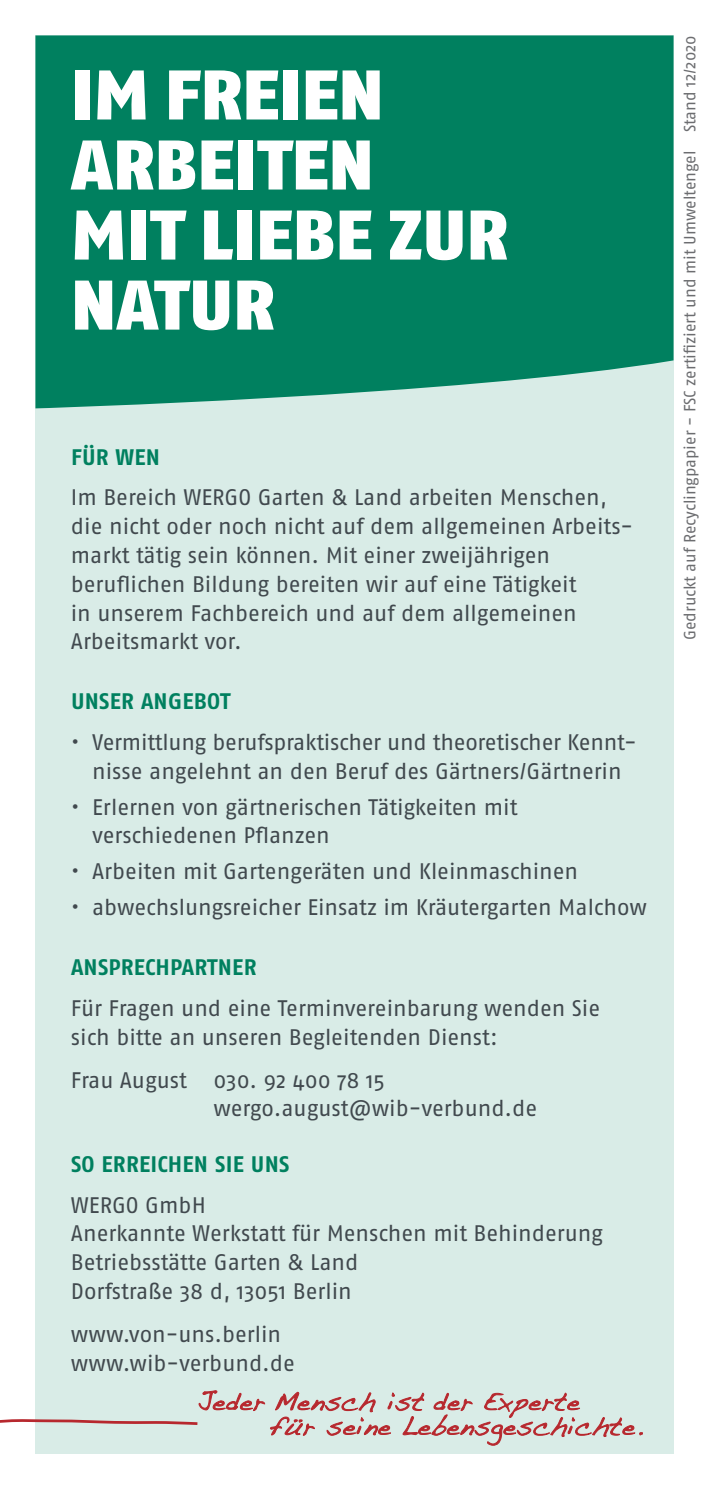
<style>
.page{position:relative;width:709px;height:1489px;background:#fff}
.page>*{position:absolute;margin:0;border:0;box-sizing:border-box;transform-origin:0 0}
.t1{font:900 70px/70px "Fago OT";color:#fff}
.t2{font:22.5px/28.8px "Fago OT";letter-spacing:-.005em;color:#41494e}
.t3{font:700 22.5px "Fago OT";letter-spacing:.01em;color:#00805f}
.t4{font:16.25px "Fago OT";color:#6c6d70}
</style>
<div class="page">
<div style="left:35px;top:35px;width:638px;height:1417px;background:#d9ece7"></div>
<div style="left:35px;top:35px;width:638px;height:373px;background:#00805f"></div>
<svg style="left:0;top:1390px;width:642px;height:55px"></svg>
<h1 class="t1" style="left:71px;top:60px;width:439px">IM FREIEN<br>ARBEITEN<br>MIT LIEBE ZUR<br>NATUR</h1>
<p class="t3" style="left:71px;top:443px;width:91px">FÜR WEN</p>
<p class="t2" style="left:71px;top:483px;width:564px">Im Bereich WERGO Garten &amp; Land arbeiten Menschen, die nicht oder noch nicht auf dem allgemeinen Arbeits&shy;markt tätig sein können. Mit einer zweijährigen beruflichen Bildung bereiten wir auf eine Tätigkeit<br>in unserem Fachbereich und auf dem allgemeinen Arbeitsmarkt vor.</p>
<p class="t3" style="left:71px;top:687px;width:161px">UNSER ANGEBOT</p>
<p class="t2" style="left:71px;top:727px;width:567px;text-align:center">• Vermittlung berufspraktischer und theoretischer Kennt&shy;nisse angelehnt an den Beruf des Gärtners/Gärtnerin</p>
<p class="t2" style="left:92px;top:792px;width:427px;text-indent:-21px">• Erlernen von gärtnerischen Tätigkeiten mit verschiedenen Pflanzen</p>
<p class="t2" style="left:71px;top:857px;width:509px">• Arbeiten mit Gartengeräten und Kleinmaschinen</p>
<p class="t2" style="left:71px;top:892px;width:577px">• abwechslungsreicher Einsatz im Kräutergarten Malchow</p>
<p class="t3" style="left:71px;top:953px;width:187px">ANSPRECHPARTNER</p>
<p class="t2" style="left:71px;top:993px;width:531px">Für Fragen und eine Terminvereinbarung wenden Sie sich bitte an unseren Begleitenden Dienst:</p>
<p class="t2" style="left:213px;top:1065px;width:325px;text-indent:-142px">Frau August 030. 92 400 78 15 wergo.august@wib-verbund.de</p>
<p class="t3" style="left:71px;top:1150px;width:220px">SO ERREICHEN SIE UNS</p>
<p class="t2" style="left:71px;top:1190px;width:533px">WERGO GmbH<br>Anerkannte Werkstatt für Menschen mit Behinderung<br>Betriebsstätte Garten &amp; Land<br>Dorfstraße 38 d, 13051 Berlin</p>
<p class="t2" style="left:71px;top:1319px;width:225px">www.von-uns.berlin www.wib-verbund.de</p>
<p class="t4" style="left:680px;top:640px;width:606px;rotate:-90deg">Gedruckt auf Recyclingpapier - FSC zertifiziert und mit Umweltengel Stand 12/2020</p>
</div>
